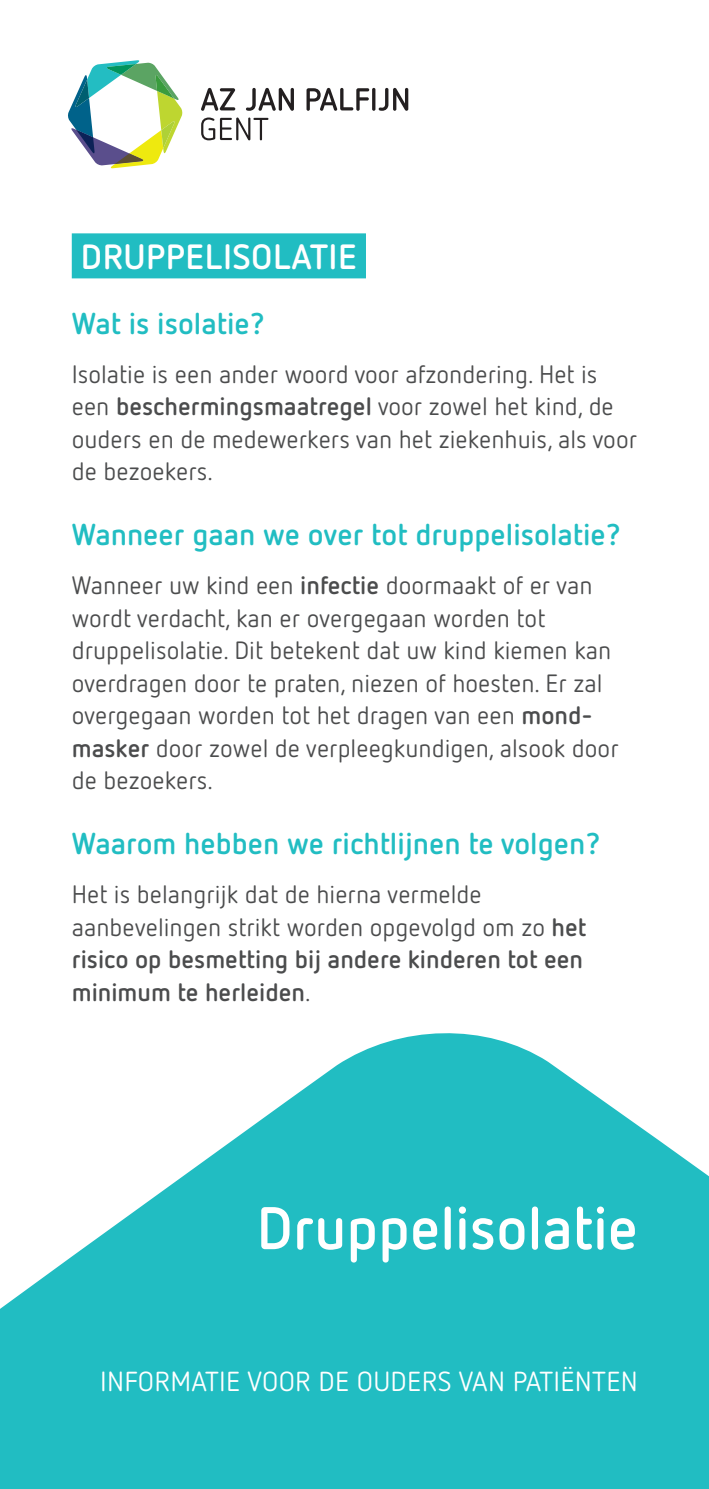
<style>
.page{position:relative;width:709px;height:1489px;background:#fff}
.page>*{position:absolute;margin:0;border:0;box-sizing:border-box;transform-origin:0 0}
.Folder-Titel{font:700 60px "Netto OT";color:#fff}
.Titel{font:700 35px "Netto OT";letter-spacing:.01em;color:#fff}
.Subtitel_2{font:700 30px "Netto OT";color:#21bdc2}
.t1{font:27.5px "Netto OT";letter-spacing:.01em;color:#fff}
.Bodytekst{font:25px/32.5px "Netto OT";color:#4b4c4d}
.Bodytekst-2{font:700 25px/32.5px "Netto OT";color:#4b4c4d}
.s1{font-weight:700}
.s2{font-weight:400}
</style>
<div class="page">
<svg style="left:0;top:1033px;width:709px;height:455px;fill:#21bdc2"></svg>
<div style="left:72px;top:233px;width:294px;height:45px;background:#21bdc2"></div>
<svg style="left:68px;top:60px;width:115px;height:108px"></svg>
<svg style="left:201px;top:88px;width:34px;height:23px"></svg>
<svg style="left:246px;top:88px;width:48px;height:23px"></svg>
<svg style="left:306px;top:88px;width:63px;height:23px"></svg>
<hr style="left:372px;top:88px;width:3px;height:23px;background:#231f20;border-radius:2px">
<svg style="left:379px;top:88px;width:29px;height:23px"></svg>
<svg style="left:201px;top:117px;width:67px;height:23px"></svg>
<p class="Titel" style="left:81px;top:234px;width:277px">DRUPPELISOLATIE</p>
<p class="Subtitel_2" style="left:72px;top:304px;width:194px">Wat is isolatie?</p>
<p class="Bodytekst" style="left:72px;top:357px;width:567px">Isolatie is een ander woord voor afzondering. Het is een <span class="s1">beschermingsmaatregel</span> voor zowel het kind, de ouders en de medewerkers van het ziekenhuis, als voor de bezoekers.</p>
<p class="Subtitel_2" style="left:72px;top:516px;width:550px">Wanneer gaan we over tot druppelisolatie?</p>
<p class="Bodytekst" style="left:72px;top:568px;width:522px">Wanneer uw kind een <span class="s1">infectie</span> doormaakt of er van wordt verdacht, kan er overgegaan worden tot</p>
<p class="Bodytekst" style="left:72px;top:633px;width:541px">druppelisolatie. Dit betekent dat uw kind kiemen kan overdragen door te praten, niezen of hoesten. Er zal overgegaan worden tot het dragen van een <span class="s1">mond-</span></p>
<p class="Bodytekst" style="left:72px;top:731px;width:548px"><span class="s1">masker</span> door zowel de verpleegkundigen, alsook door de bezoekers.</p>
<p class="Subtitel_2" style="left:72px;top:824px;width:530px">Waarom hebben we richtlijnen te volgen?</p>
<p class="Bodytekst" style="left:72px;top:877px;width:411px">Het is belangrijk dat de hierna vermelde</p>
<p class="Bodytekst-2" style="left:72px;top:909px;width:516px"><span class="s2">aanbevelingen strikt worden opgevolgd om zo</span> het risico op besmetting bij andere kinderen tot een minimum te herleiden<span class="s2">.</span></p>
<p class="Folder-Titel" style="left:257px;top:1190px;width:383px">Druppelisolatie</p>
<p class="t1" style="left:100px;top:1364px;width:539px">INFORMATIE VOOR DE OUDERS VAN PATIËNTEN</p>
</div>
